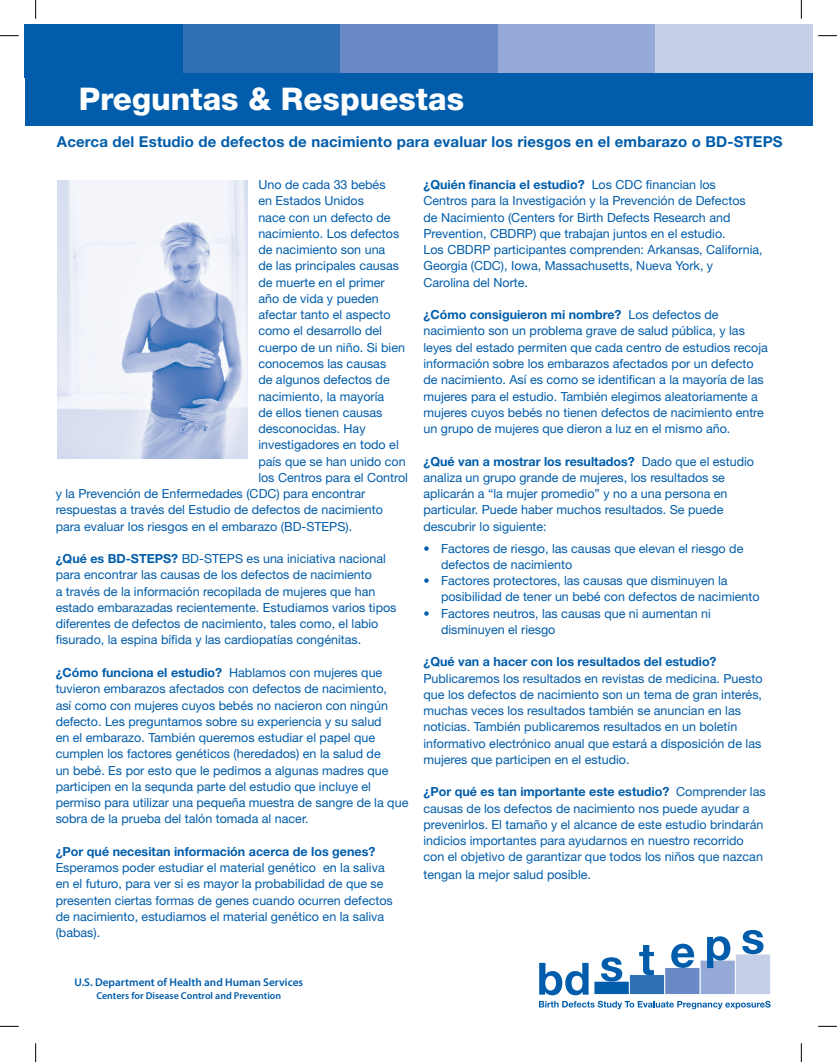
<style>
.page{position:relative;width:837px;height:1062px;background:#fff}
.page>*{position:absolute;margin:0;border:0;box-sizing:border-box;transform-origin:0 0}
.t1{font:800 31.25px "Helvetica Neue LT Std";color:#fff}
.t2{font:700 15px "Helvetica Neue LT Std";letter-spacing:.01em;color:#015dab}
.t3{font:12.5px/16.2px "Helvetica Neue LT Std";color:#015dab}
.t4{font:700 12.5px "Helvetica Neue LT Std";color:#015dab}
.t5{font:600 11.25px "Myriad Pro";color:#015dab}
.t6{font:600 10px "Myriad Pro";color:#015dab}
.s1{font-weight:700}
</style>
<div class="page">
<svg style="left:538px;top:930px;width:232px;height:79px"></svg>
<div style="left:654px;top:24px;width:158px;height:54px;background:#c6cfe8"></div>
<div style="left:496px;top:24px;width:158px;height:54px;background:#95aad6"></div>
<div style="left:339px;top:24px;width:158px;height:54px;background:#6a8ac5"></div>
<div style="left:182px;top:24px;width:158px;height:54px;background:#2f71b7"></div>
<div style="left:24px;top:24px;width:158px;height:54px;background:#015dab"></div>
<div style="left:25px;top:73px;width:787px;height:53px;background:#015dab"></div>
<img style="left:58px;top:181px;width:189px;height:277px">
<svg style="left:0;top:35px;width:19px;height:1px"></svg>
<svg style="left:818px;top:35px;width:18px;height:1px"></svg>
<svg style="left:0;top:1025px;width:19px;height:1px"></svg>
<svg style="left:818px;top:1025px;width:18px;height:1px"></svg>
<svg style="left:35px;top:0;width:1px;height:19px"></svg>
<svg style="left:35px;top:1043px;width:1px;height:18px"></svg>
<svg style="left:800px;top:0;width:1px;height:19px"></svg>
<svg style="left:800px;top:1043px;width:1px;height:18px"></svg>
<h1 class="t1" style="left:79px;top:80px;width:386px">Preguntas &amp; Respuestas</h1>
<p class="t2" style="left:57px;top:133px;width:727px">Acerca del Estudio de defectos de nacimiento para evaluar los riesgos en el embarazo o BD-STEPS</p>
<p class="t3" style="left:258px;top:176px;width:129px">Uno de cada 33 bebés</p>
<p class="t3" style="left:258px;top:193px;width:107px">en Estados Unidos</p>
<p class="t3" style="left:258px;top:209px;width:134px">nace con un defecto de</p>
<p class="t3" style="left:258px;top:225px;width:142px">nacimiento. Los defectos</p>
<p class="t3" style="left:258px;top:241px;width:128px">de nacimiento son una</p>
<p class="t3" style="left:258px;top:258px;width:142px">de las principales causas</p>
<p class="t3" style="left:258px;top:274px;width:128px">de muerte en el primer</p>
<p class="t3" style="left:258px;top:290px;width:122px">año de vida y pueden</p>
<p class="t3" style="left:258px;top:306px;width:134px">afectar tanto el aspecto</p>
<p class="t3" style="left:258px;top:323px;width:125px">como el desarrollo del</p>
<p class="t3" style="left:258px;top:339px;width:148px">cuerpo de un niño. Si bien</p>
<p class="t3" style="left:258px;top:355px;width:129px">conocemos las causas</p>
<p class="t3" style="left:258px;top:371px;width:133px">de algunos defectos de</p>
<p class="t3" style="left:258px;top:388px;width:127px">nacimiento, la mayoría</p>
<p class="t3" style="left:258px;top:404px;width:125px">de ellos tienen causas</p>
<p class="t3" style="left:258px;top:420px;width:109px">desconocidas. Hay</p>
<p class="t3" style="left:258px;top:436px;width:142px">investigadores en todo el</p>
<p class="t3" style="left:258px;top:453px;width:149px">país que se han unido con</p>
<p class="t3" style="left:258px;top:469px;width:151px">los Centros para el Control</p>
<p class="t3" style="left:56px;top:485px;width:311px">y la Prevención de Enfermedades (CDC) para encontrar</p>
<p class="t3" style="left:56px;top:501px;width:328px">respuestas a través del Estudio de defectos de nacimiento</p>
<p class="t3" style="left:56px;top:518px;width:298px">para evaluar los riesgos en el embarazo (BD-STEPS).</p>
<p class="t3" style="left:56px;top:550px;width:342px"><span class="s1">¿Qué es BD-STEPS?</span> BD-STEPS es una iniciativa nacional para encontrar las causas de los defectos de nacimiento<br>a través de la información recopilada de mujeres que han estado embarazadas recientemente. Estudiamos varios tipos diferentes de defectos de nacimiento, tales como, el labio fisurado, la espina bífida y las cardiopatías congénitas.</p>
<p class="t3" style="left:56px;top:664px;width:354px"><span class="s1">¿Cómo funciona el estudio?</span> Hablamos con mujeres que tuvieron embarazos afectados con defectos de nacimiento,<br>así como con mujeres cuyos bebés no nacieron con ningún defecto. Les preguntamos sobre su experiencia y su salud<br>en el embarazo. También queremos estudiar el papel que cumplen los factores genéticos (heredados) en la salud de<br>un bebé. Es por esto que le pedimos a algunas madres que participen en la sequnda parte del estudio que incluye el permiso para utilizar una pequeña muestra de sangre de la que sobra de la prueba del talón tomada al nacer.</p>
<p class="t4" style="left:56px;top:843px;width:321px">¿Por qué necesitan información acerca de los genes?</p>
<p class="t3" style="left:56px;top:859px;width:338px">Esperamos poder estudiar el material genético en la saliva en el futuro, para ver si es mayor la probabilidad de que se presenten ciertas formas de genes cuando ocurren defectos de nacimiento, estudiamos el material genético en la saliva (babas).</p>
<p class="t5" style="left:74px;top:975px;width:230px">U.S. Department of Health and Human Services</p>
<p class="t6" style="left:96px;top:989px;width:186px">Centers for Disease Control and Prevention</p>
<p class="t3" style="left:423px;top:176px;width:340px"><span class="s1">¿Quién financia el estudio?</span> Los CDC financian los Centros para la Investigación y la Prevención de Defectos de Nacimiento (Centers for Birth Defects Research and Prevention, CBDRP) que trabajan juntos en el estudio.<br>Los CBDRP participantes comprenden: Arkansas, California, Georgia (CDC), Iowa, Massachusetts, Nueva York, y<br>Carolina del Norte.</p>
<p class="t3" style="left:423px;top:306px;width:346px"><span class="s1">¿Cómo consiguieron mi nombre?</span> Los defectos de nacimiento son un problema grave de salud pública, y las leyes del estado permiten que cada centro de estudios recoja información sobre los embarazos afectados por un defecto de nacimiento. Así es como se identifican a la mayoría de las mujeres para el estudio. También elegimos aleatoriamente a mujeres cuyos bebés no tienen defectos de nacimiento entre un grupo de mujeres que dieron a luz en el mismo año.</p>
<p class="t3" style="left:423px;top:453px;width:332px"><span class="s1">¿Qué van a mostrar los resultados?</span> Dado que el estudio analiza un grupo grande de mujeres, los resultados se aplicarán a “la mujer promedio” y no a una persona en particular. Puede haber muchos resultados. Se puede descubrir lo siguiente:</p>
<p class="t3" style="left:441px;top:539px;width:304px;text-indent:-18px">• Factores de riesgo, las causas que elevan el riesgo de defectos de nacimiento</p>
<p class="t3" style="left:441px;top:572px;width:320px;text-indent:-18px">• Factores protectores, las causas que disminuyen la posibilidad de tener un bebé con defectos de nacimiento</p>
<p class="t3" style="left:441px;top:604px;width:271px;text-indent:-18px">• Factores neutros, las causas que ni aumentan ni disminuyen el riesgo</p>
<p class="t4" style="left:423px;top:654px;width:294px">¿Qué van a hacer con los resultados del estudio?</p>
<p class="t3" style="left:423px;top:669px;width:340px">Publicaremos los resultados en revistas de medicina. Puesto que los defectos de nacimiento son un tema de gran interés, muchas veces los resultados también se anuncian en las noticias. También publicaremos resultados en un boletín informativo electrónico anual que estará a disposición de las mujeres que participen en el estudio.</p>
<p class="t3" style="left:423px;top:783px;width:343px"><span class="s1">¿Por qué es tan importante este estudio?</span> Comprender las causas de los defectos de nacimiento nos puede ayudar a prevenirlos. El tamaño y el alcance de este estudio brindarán indicios importantes para ayudarnos en nuestro recorrido con el objetivo de garantizar que todos los niños que nazcan</p>
<p class="t3" style="left:423px;top:866px;width:169px">tengan la mejor salud posible.</p>
</div>
